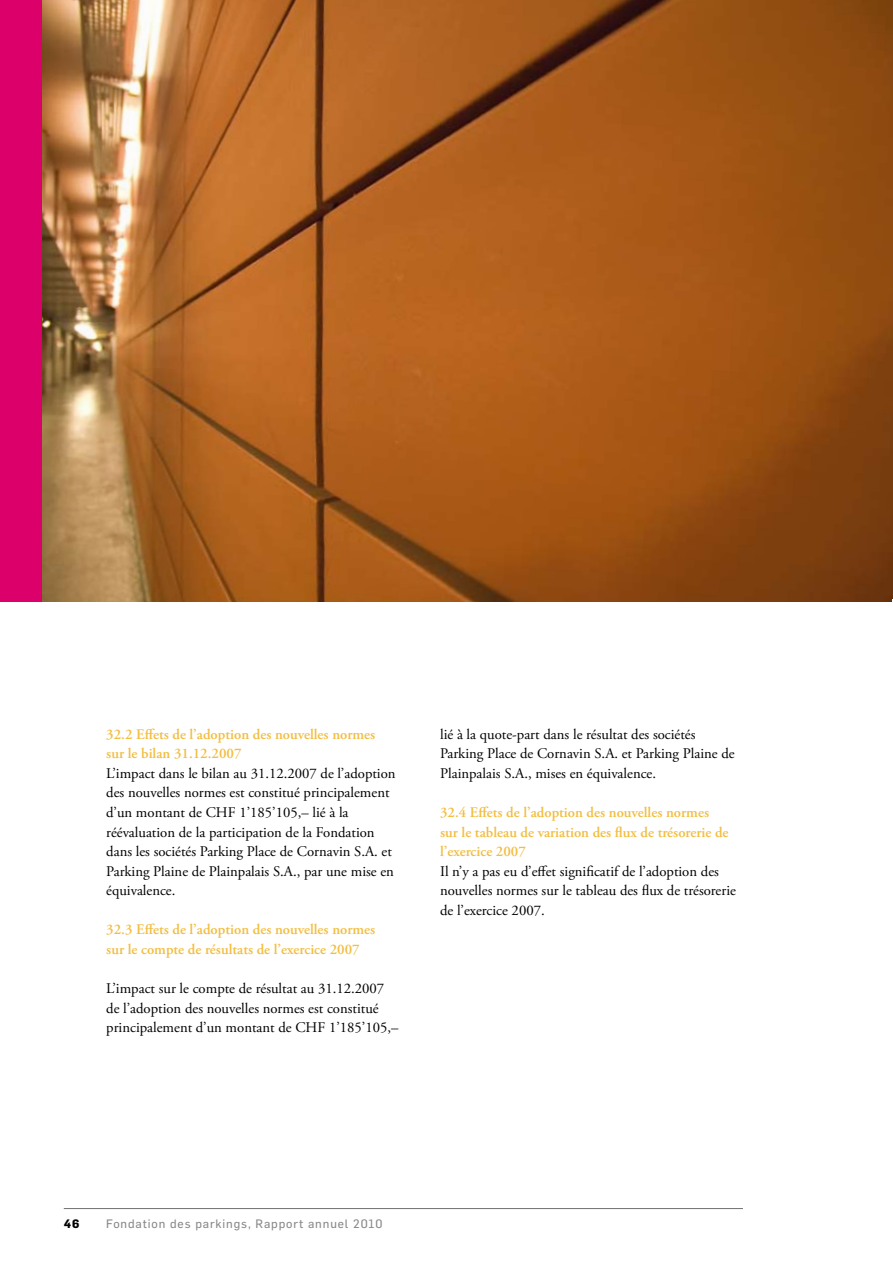
<style>
.page{position:relative;width:893px;height:1263px;background:#fff}
.page>*{position:absolute;margin:0;border:0;box-sizing:border-box;transform-origin:0 0}
.t1{font:14.7px/19.5px "Adobe Garamond Pro";color:#000}
.t2{font:600 14.7px/19.5px "Adobe Garamond Pro";color:#f2be42}
.t3{font:12px "Flama Basic";letter-spacing:.075em;color:#87888a}
.t4{font:700 12px "Flama";color:#000}
</style>
<div class="page">
<hr style="left:64px;top:1208px;width:679px;height:1px;background:#707173">
<div style="left:0;top:0;width:43px;height:602px;background:#dc006b"></div>
<img style="left:43px;top:0;width:850px;height:602px">
<p class="t2" style="left:106px;top:724px;width:270px">32.2 Effets de l’adoption des nouvelles normes sur le bilan 31.12.2007</p>
<p class="t1" style="left:106px;top:764px;width:291px">L’impact dans le bilan au 31.12.2007 de l’adoption des nouvelles normes est constitué principalement d’un montant de CHF 1’185’105,– lié à la réévaluation de la participation de la Fondation dans les sociétés Parking Place de Cornavin S.A. et Parking Plaine de Plainpalais S.A., par une mise en équivalence.</p>
<p class="t2" style="left:106px;top:920px;width:270px">32.3 Effets de l’adoption des nouvelles normes sur le compte de résultats de l’exercice 2007</p>
<p class="t1" style="left:106px;top:979px;width:294px">L’impact sur le compte de résultat au 31.12.2007 de l’adoption des nouvelles normes est constitué principalement d’un montant de CHF 1’185’105,–</p>
<p class="t1" style="left:440px;top:725px;width:296px">lié à la quote-part dans le résultat des sociétés<br>Parking Place de Cornavin S.A. et Parking Plaine de<br>Plainpalais S.A., mises en équivalence.</p>
<p class="t2" style="left:440px;top:803px;width:290px">32.4 Effets de l’adoption des nouvelles normes sur le tableau de variation des flux de trésorerie de l’exercice 2007</p>
<p class="t1" style="left:440px;top:862px;width:297px">Il n’y a pas eu d’effet significatif de l’adoption des nouvelles normes sur le tableau des flux de trésorerie de l’exercice 2007.</p>
<p class="t4" style="left:64px;top:1216px;width:17px">46</p>
<p class="t3" style="left:106px;top:1216px;width:278px">Fondation des parkings, Rapport annuel 2010</p>
</div>
